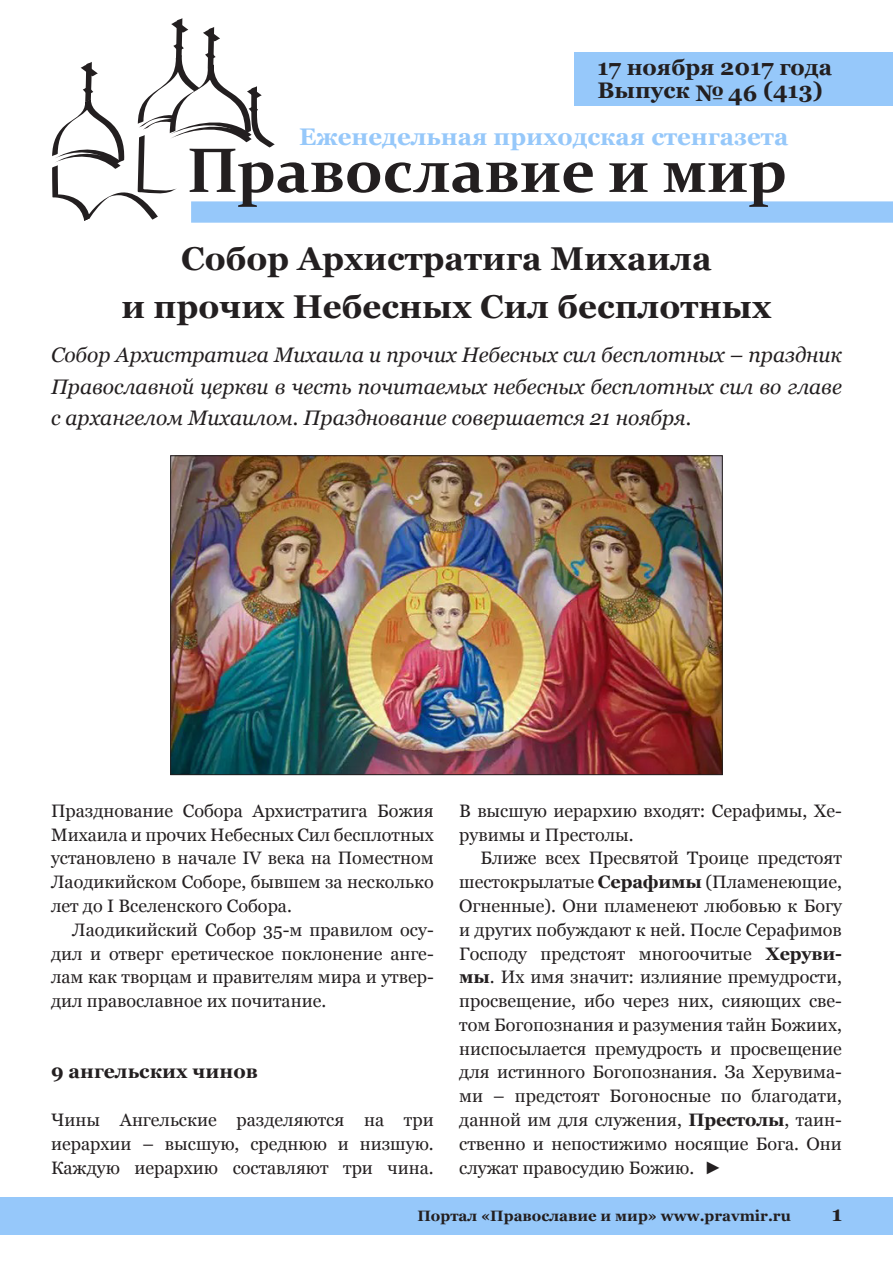
<style>
.page{position:relative;width:893px;height:1263px;background:#fff}
.page>*{position:absolute;margin:0;border:0;box-sizing:border-box;transform-origin:0 0}
.Zagolovok{font:700 33px/47.5px "Georgia";color:#231f20;text-align:center}
.t1{font:700 24px "Georgia";color:#96c8fa}
.t2{font:700 22.5px/22.5px "Georgia";color:#231f20}
.Author{font:italic 21px/31.5px "Georgia";color:#231f20;text-align:justify}
.t3{font:700 21px "Georgia";color:#231f20}
.Podzagolovok{font:700 19.5px "Georgia";color:#231f20}
.Text{font:18px/23.7px "Georgia";color:#231f20;text-align:justify}
.Text_first{font:18px/23.7px "Georgia";color:#231f20;text-align:justify}
.Text-2{font:18px "Arial";color:#231f20}
.t4{font:700 15px "Georgia";color:#231f20}
.s1{font-weight:700}
</style>
<div class="page">
<div style="left:191px;top:201px;width:702px;height:22px;background:#96c8fa"></div>
<div style="left:574px;top:53px;width:319px;height:53px;background:#96c8fa"></div>
<svg style="left:52px;top:18px;width:541px;height:203px"></svg>
<svg style="left:609px;top:163px;width:39px;height:29px"></svg>
<svg style="left:664px;top:162px;width:121px;height:45px"></svg>
<div style="left:0;top:1197px;width:893px;height:37px;background:#96c8fa"></div>
<img style="left:172px;top:457px;width:549px;height:316px">
<p class="t2" style="left:597px;top:56px;width:236px">17 ноября 2017 года<br>Выпуск № 46 (413)</p>
<h2 class="t1" style="left:299px;top:122px;width:491px">Еженедельная приходская стенгазета</h2>
<p class="Zagolovok" style="left:122px;top:235px;width:651px">Собор Архистратига Михаила<br>и прочих Небесных Сил бесплотных</p>
<p class="Author" style="left:51px;top:339px;width:792px">Собор Архистратига Михаила и прочих Небесных сил бесплотных – праздник Православной церкви в честь почитаемых небесных бесплотных сил во главе с архангелом Михаилом. Празднование совершается 21 ноября.</p>
<p class="Text_first" style="left:51px;top:799px;width:384px">Празднование Собора Архистратига Божия Михаила и прочих Небесных Сил бесплотных установлено в начале IV века на Поместном Лаодикийском Соборе, бывшем за несколько лет до I Вселенского Собора.</p>
<p class="Text" style="left:51px;top:918px;width:384px;text-indent:21px">Лаодикийский Собор 35-м правилом осу&shy;дил и отверг еретическое поклонение анге&shy;лам как творцам и правителям мира и утвер&shy;дил православное их почитание.</p>
<p class="Podzagolovok" style="left:51px;top:1059px;width:208px">9 ангельских чинов</p>
<p class="Text_first" style="left:51px;top:1108px;width:384px">Чины Ангельские разделяются на три иерархии – высшую, среднюю и низшую.<br>Каждую иерархию составляют три чина.</p>
<p class="Text_first" style="left:459px;top:799px;width:384px">В высшую иерархию входят: Серафимы, Хе&shy;рувимы и Престолы.</p>
<p class="Text" style="left:459px;top:847px;width:384px;text-indent:21px">Ближе всех Пресвятой Троице предстоят шестокрылатые <span class="s1">Серафимы</span> (Пламенеющие, Огненные). Они пламенеют любовью к Богу и других побуждают к ней. После Серафимов Господу предстоят многоочитые <span class="s1">Херуви&shy;мы</span>. Их имя значит: излияние премудрости, просвещение, ибо через них, сияющих све&shy;том Богопознания и разумения тайн Божиих, ниспосылается премудрость и просвещение для истинного Богопознания. За Херувима&shy;ми – предстоят Богоносные по благодати, данной им для служения, <span class="s1">Престолы</span>, таин&shy;ственно и непостижимо носящие Бога. Они служат правосудию Божию.</p>
<p class="Text-2" style="left:704px;top:1156px;width:19px">►</p>
<p class="t4" style="left:417px;top:1206px;width:375px">Портал «Православие и мир» www.pravmir.ru</p>
<p class="t3" style="left:832px;top:1200px;width:12px">1</p>
</div>
